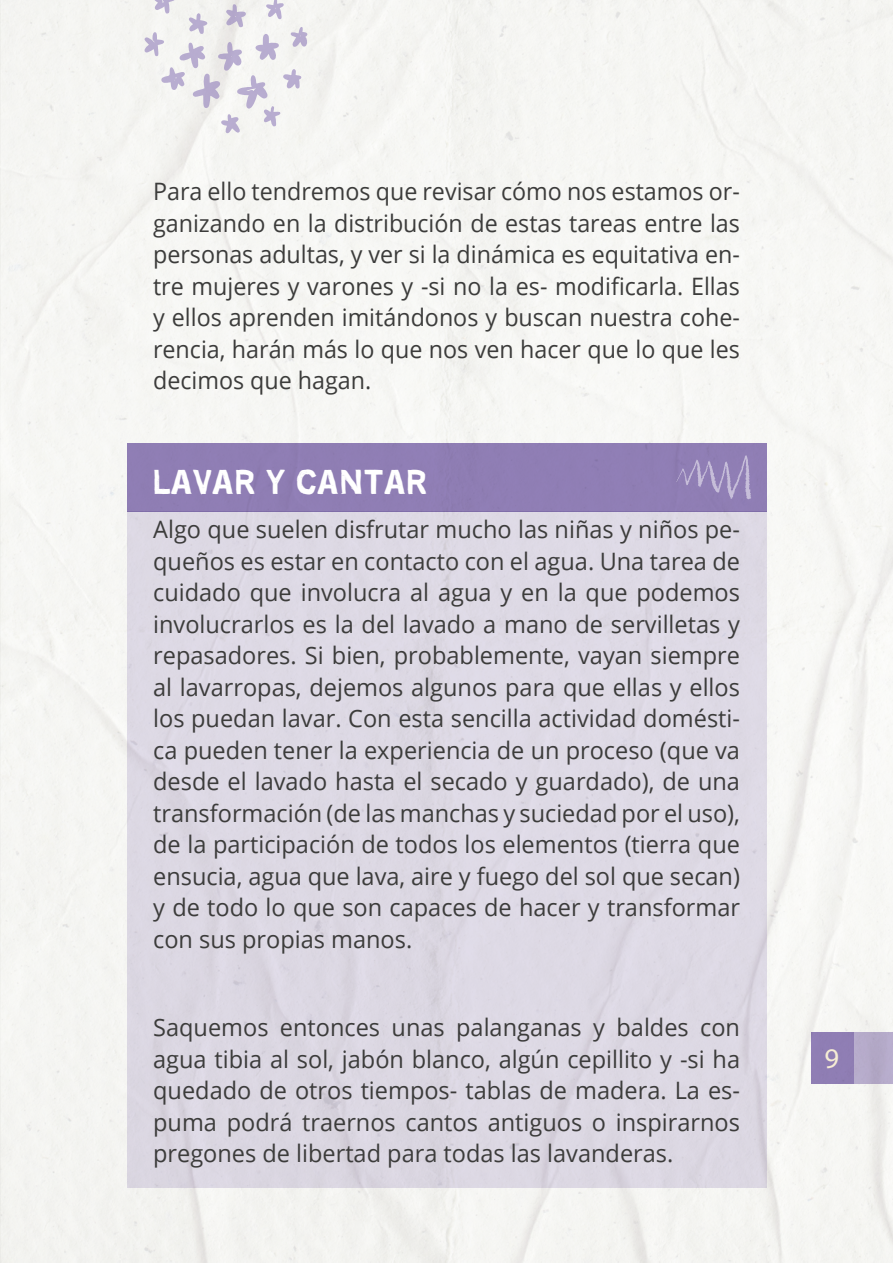
<style>
.page{position:relative;width:893px;height:1263px;background:#fff}
.page>*{position:absolute;margin:0;border:0;box-sizing:border-box;transform-origin:0 0}
.t1{font:34.5px "No more lies";letter-spacing:.05em;color:#fff}
.t2{font:28.5px "Myriad Pro";color:#f6edd4}
.t3{font:24px/31.5px "Open Sans";color:#3c3c3b;text-align:justify}
</style>
<div class="page">
<div style="left:812px;top:1032px;width:42px;height:52px;background:#8f7eb4"></div>
<div style="left:854px;top:1032px;width:39px;height:52px;background:#b5abc9"></div>
<div style="left:127px;top:443px;width:640px;height:68px;background:#8f7eb4"></div>
<div style="left:127px;top:511px;width:640px;height:676px;background:#ddd9e4"></div>
<svg style="left:676px;top:455px;width:75px;height:44px"></svg>
<svg style="left:145px;top:0;width:163px;height:134px"></svg>
<p class="t3" style="left:153px;top:175px;width:588px">Para ello tendremos que revisar cómo nos estamos or&shy;ganizando en la distribución de estas tareas entre las personas adultas, y ver si la dinámica es equitativa en&shy;tre mujeres y varones y -si no la es- modificarla. Ellas y ellos aprenden imitándonos y buscan nuestra cohe&shy;rencia, harán más lo que nos ven hacer que lo que les decimos que hagan.</p>
<h1 class="t1" style="left:153px;top:462px;width:276px">LAVAR Y CANTAR</h1>
<p class="t3" style="left:153px;top:513px;width:588px">Algo que suelen disfrutar mucho las niñas y niños pe&shy;queños es estar en contacto con el agua. Una tarea de cuidado que involucra al agua y en la que podemos involucrarlos es la del lavado a mano de servilletas y repasadores. Si bien, probablemente, vayan siempre al lavarropas, dejemos algunos para que ellas y ellos los puedan lavar. Con esta sencilla actividad domésti&shy;ca pueden tener la experiencia de un proceso (que va desde el lavado hasta el secado y guardado), de una transformación (de las manchas y suciedad por el uso), de la participación de todos los elementos (tierra que ensucia, agua que lava, aire y fuego del sol que secan) y de todo lo que son capaces de hacer y transformar con sus propias manos.</p>
<p class="t3" style="left:153px;top:1011px;width:588px">Saquemos entonces unas palanganas y baldes con agua tibia al sol, jabón blanco, algún cepillito y -si ha quedado de otros tiempos- tablas de madera. La es&shy;puma podrá traernos cantos antiguos o inspirarnos pregones de libertad para todas las lavanderas.</p>
<p class="t2" style="left:824px;top:1041px;width:16px">9</p>
</div>
